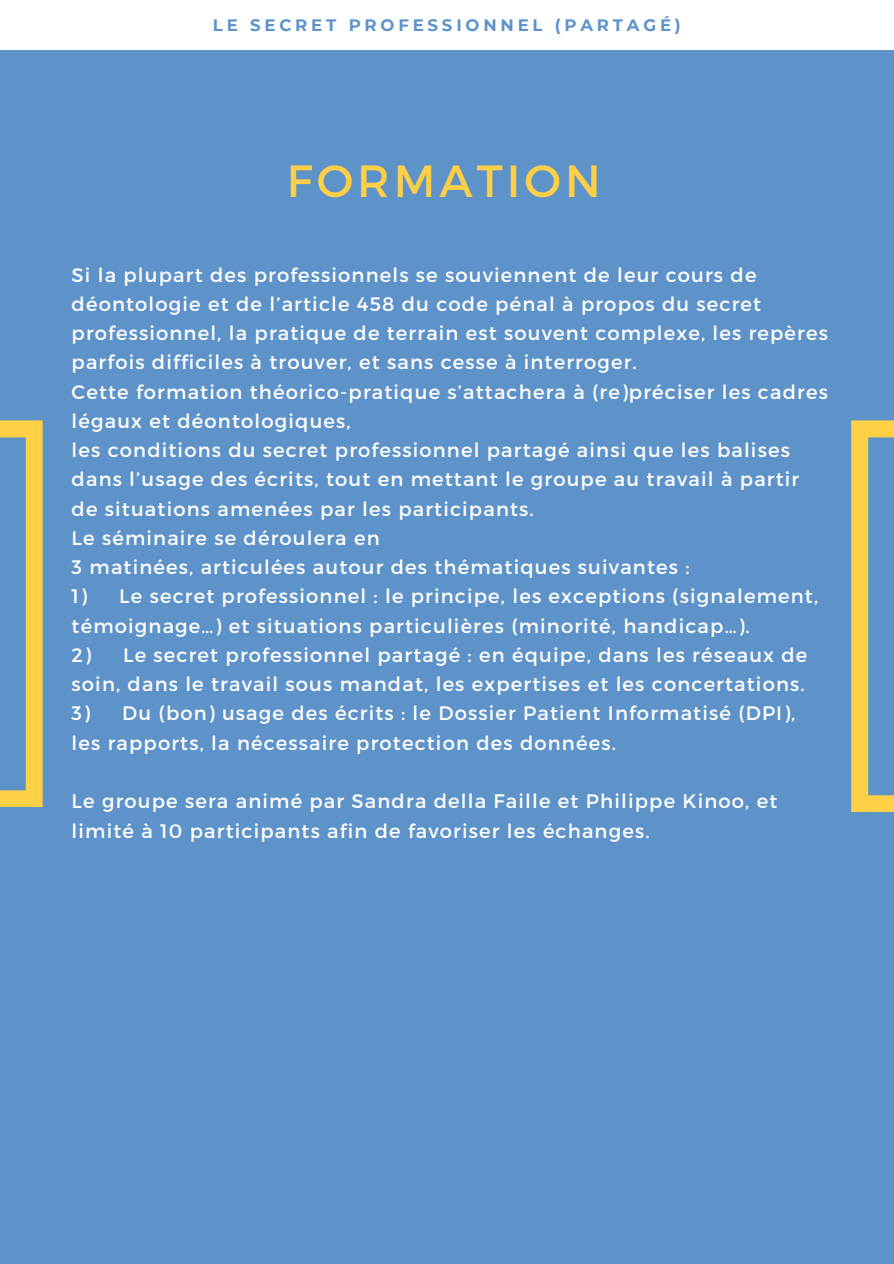
<style>
.page{position:relative;width:894px;height:1264px;background:#fff}
.page>*{position:absolute;margin:0;border:0;box-sizing:border-box;transform-origin:0 0}
.t1{font:45px "Montserrat";letter-spacing:.09em;color:#ffd046}
.t2{font:19.5px/29.2px "Montserrat";letter-spacing:.06em;color:#fff}
.t3{font:700 16.5px "Montserrat";letter-spacing:.23em;color:#5e93ca}
</style>
<div class="page">
<div style="left:0;top:0;width:893px;height:1263px;background:#5e93ca"></div>
<div style="left:0;top:0;width:893px;height:49px;background:#fff"></div>
<svg style="left:0;top:420px;width:43px;height:387px"></svg>
<svg style="left:851px;top:420px;width:42px;height:392px"></svg>
<h1 class="t3" style="left:213px;top:15px;width:469px">LE SECRET PROFESSIONNEL (PARTAGÉ)</h1>
<h2 class="t1" style="left:287px;top:152px;width:315px">FORMATION</h2>
<p class="t2" style="left:72px;top:259px;width:757px">Si la plupart des professionnels se souviennent de leur cours de déontologie et de l’article 458 du code pénal à propos du secret professionnel, la pratique de terrain est souvent complexe, les repères parfois difficiles à trouver, et sans cesse à interroger.<br>Cette formation théorico-pratique s’attachera à (re)préciser les cadres légaux et déontologiques,<br>les conditions du secret professionnel partagé ainsi que les balises dans l’usage des écrits, tout en mettant le groupe au travail à partir de situations amenées par les participants.<br>Le séminaire se déroulera en<br>3 matinées, articulées autour des thématiques suivantes :</p>
<p class="t2" style="left:72px;top:581px;width:748px">1) Le secret professionnel : le principe, les exceptions (signalement, témoignage…) et situations particulières (minorité, handicap…).</p>
<p class="t2" style="left:72px;top:639px;width:737px">2) Le secret professionnel partagé : en équipe, dans les réseaux de soin, dans le travail sous mandat, les expertises et les concertations.</p>
<p class="t2" style="left:72px;top:698px;width:725px">3) Du (bon) usage des écrits : le Dossier Patient Informatisé (DPI), les rapports, la nécessaire protection des données.</p>
<p class="t2" style="left:72px;top:785px;width:707px">Le groupe sera animé par Sandra della Faille et Philippe Kinoo, et limité à 10 participants afin de favoriser les échanges.</p>
</div>
